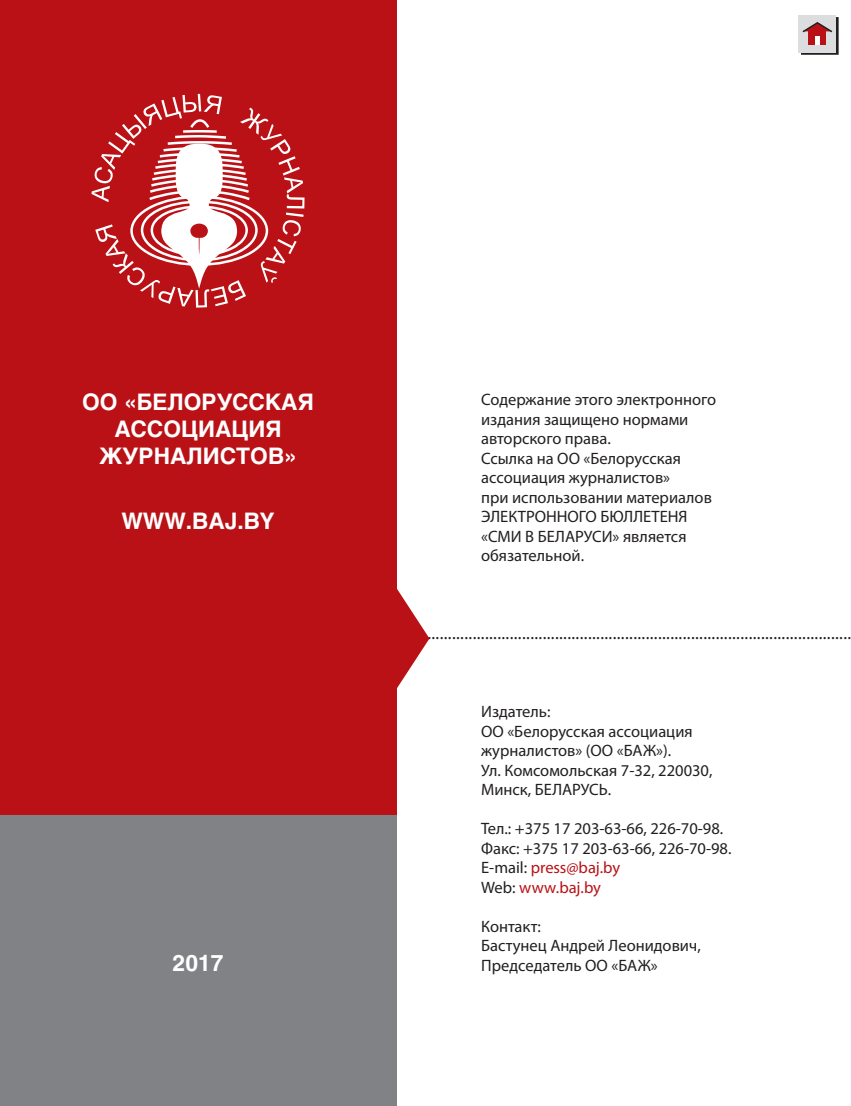
<style>
.page{position:relative;width:851px;height:1106px;background:#fff}
.page>*{position:absolute;margin:0;border:0;box-sizing:border-box;transform-origin:0 0}
.t1{font:700 22.5px/27.2px "Helios C";color:#fff;text-align:center}
.t2{font:18px "Myriad Pro";color:#231f20}
.t3{font:16.5px/19.5px "Myriad Pro";color:#231f20}
.s1{color:#b91115}
</style>
<div class="page">
<div style="left:0;top:0;width:396px;height:816px;background:#b91115"></div>
<svg style="left:91px;top:94px;width:213px;height:214px"></svg>
<div style="left:0;top:816px;width:396px;height:290px;background:#808285"></div>
<svg style="left:800px;top:17px;width:38px;height:37px"></svg>
<div style="left:798px;top:15px;width:38px;height:37px;background:#dcdddf"></div>
<div style="left:808px;top:31px;width:17px;height:14px;background:#b91115"></div>
<div style="left:814px;top:36px;width:5px;height:8px;background:#fff"></div>
<svg style="left:802px;top:22px;width:31px;height:12px"></svg>
<svg style="left:396px;top:521px;width:33px;height:234px"></svg>
<h1 class="t1" style="left:82px;top:389px;width:233px">ОО «БЕЛОРУССКАЯ<br>АССОЦИАЦИЯ<br>ЖУРНАЛИСТОВ»</h1>
<h1 class="t1" style="left:121px;top:507px;width:155px">WWW.BAJ.BY</h1>
<h1 class="t1" style="left:173px;top:949px;width:52px">2017</h1>
<p class="t3" style="left:481px;top:389px;width:236px">Содержание этого электронного издания защищено нормами авторского права.<br>Ссылка на ОО «Белорусская ассоциация журналистов»<br>при использовании материалов<br>ЭЛЕКТРОННОГО БЮЛЛЕТЕНЯ «СМИ В БЕЛАРУСИ» является обязательной.</p>
<p class="t2" style="left:427px;top:622px;width:425px">.......................................................................................................</p>
<p class="t3" style="left:481px;top:701px;width:233px">Издатель:<br>ОО «Белорусская ассоциация журналистов» (ОО «БАЖ»).<br>Ул. Комсомольская 7-32, 220030,<br>Минск, БЕЛАРУСЬ.</p>
<p class="t3" style="left:481px;top:819px;width:252px">Тел.: +375 17 203-63-66, 226-70-98.<br>Факс: +375 17 203-63-66, 226-70-98.<br>E-mail: <span class="s1">press@baj.by<br></span>Web: <span class="s1">www.baj.by</span></p>
<p class="t3" style="left:481px;top:916px;width:221px">Контакт:<br>Бастунец Андрей Леонидович,<br>Председатель ОО «БАЖ»</p>
</div>
